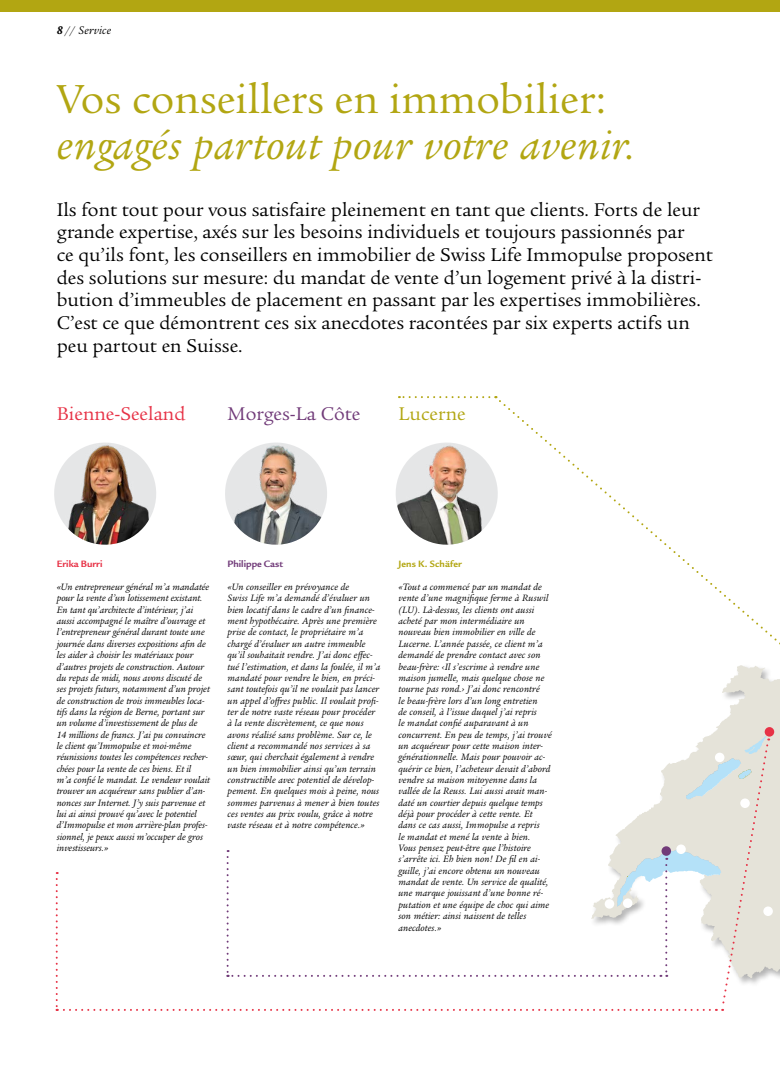
<style>
.page{position:relative;width:780px;height:1078px;background:#fff}
.page>*{position:absolute;margin:0;border:0;box-sizing:border-box;transform-origin:0 0}
.t1{font:italic 44px "Legacy Serif ITC Pro";letter-spacing:.015em;color:#b2a612}
.t2{font:44px "Legacy Serif ITC Pro";color:#b2a612}
.t3{font:20px/22.7px "Legacy Serif ITC Pro";color:#000}
.t4{font:20px "Legacy Serif ITC Pro";color:#e73246}
.t5{font:20px "Legacy Serif ITC Pro";color:#713b79}
.t6{font:20px "Legacy Serif ITC Pro";color:#b2a612}
.t7{font:italic 12px "Legacy Serif ITC Pro";letter-spacing:.015em;color:#000}
.t8{font:italic 10px/11.3px "Legacy Serif ITC Pro";letter-spacing:.01em;color:#000}
.t9{font:700 10px "Legacy Sans ITC Pro";letter-spacing:.01em;color:#b2a612}
.t10{font:700 10px "Legacy Sans ITC Pro";color:#713b79}
.t11{font:700 10px "Legacy Sans ITC Pro";color:#e73246}
.s1{font-weight:700}
</style>
<div class="page">
<div style="left:0;top:0;width:780px;height:11px;background:#b2a612"></div>
<div style="left:769px;top:749px;width:11px;height:228px;background:#e5e3d9"></div>
<div style="left:763px;top:906px;width:9px;height:9px;background:#fff;border-radius:50%"></div>
<svg style="left:399px;top:396px;width:90px;height:2px"></svg>
<img style="left:225px;top:442px;width:102px;height:103px">
<img style="left:54px;top:442px;width:102px;height:103px">
<svg style="left:499px;top:400px;width:281px;height:349px"></svg>
<svg style="left:56px;top:735px;width:713px;height:275px"></svg>
<img style="left:396px;top:442px;width:107px;height:108px">
<p class="t7" style="left:57px;top:23px;width:56px"><span class="s1">8</span> // Service</p>
<h1 class="t2" style="left:57px;top:73px;width:550px">Vos conseillers en immobilier:</h1>
<h1 class="t1" style="left:57px;top:117px;width:580px">engagés partout pour votre avenir.</h1>
<p class="t3" style="left:57px;top:198px;width:657px">Ils font tout pour vous satisfaire pleinement en tant que clients. Forts de leur grande expertise, axés sur les besoins individuels et toujours passionnés par<br>ce qu’ils font, les conseillers en immobilier de Swiss Life Immopulse proposent des solutions sur mesure: du mandat de vente d’un logement privé à la distri&shy;bution d’immeubles de placement en passant par les expertises immobilières.<br>C’est ce que démontrent ces six anecdotes racontées par six experts actifs un peu partout en Suisse.</p>
<h2 class="t4" style="left:57px;top:401px;width:130px">Bienne-Seeland</h2>
<h2 class="t5" style="left:227px;top:401px;width:134px">Morges-La Côte</h2>
<h2 class="t6" style="left:398px;top:401px;width:69px">Lucerne</h2>
<p class="t11" style="left:57px;top:558px;width:47px">Erika Burri</p>
<p class="t8" style="left:57px;top:581px;width:155px">«Un entrepreneur général m’a mandatée pour la vente d’un lotissement existant.<br>En tant qu’architecte d’intérieur, j’ai aussi accompagné le maître d’ouvrage et l’entrepreneur général durant toute une journée dans diverses expositions afin de les aider à choisir les matériaux pour d’autres projets de construction. Autour du repas de midi, nous avons discuté de ses projets futurs, notamment d’un projet de construction de trois immeubles loca&shy;tifs dans la région de Berne, portant sur un volume d’investissement de plus de<br>14 millions de francs. J’ai pu convaincre le client qu’Immopulse et moi-même réunissions toutes les compétences recher&shy;chées pour la vente de ces biens. Et il<br>m’a confié le mandat. Le vendeur voulait trouver un acquéreur sans publier d’an&shy;nonces sur Internet. J’y suis parvenue et lui ai ainsi prouvé qu’avec le potentiel d’Immopulse et mon arrière-plan profes&shy;sionnel, je peux aussi m’occuper de gros investisseurs.»</p>
<p class="t10" style="left:227px;top:558px;width:57px">Philippe Cast</p>
<p class="t8" style="left:227px;top:581px;width:154px">«Un conseiller en prévoyance de<br>Swiss Life m’a demandé d’évaluer un bien locatif dans le cadre d’un finance&shy;ment hypothécaire. Après une première prise de contact, le propriétaire m’a chargé d’évaluer un autre immeuble qu’il souhaitait vendre. J’ai donc effec&shy;tué l’estimation, et dans la foulée, il m’a mandaté pour vendre le bien, en préci&shy;sant toutefois qu’il ne voulait pas lancer un appel d’offres public. Il voulait profi&shy;ter de notre vaste réseau pour procéder à la vente discrètement, ce que nous avons réalisé sans problème. Sur ce, le client a recommandé nos services à sa sœur, qui cherchait également à vendre un bien immobilier ainsi qu’un terrain constructible avec potentiel de dévelop&shy;pement. En quelques mois à peine, nous sommes parvenus à mener à bien toutes ces ventes au prix voulu, grâce à notre vaste réseau et à notre compétence.»</p>
<p class="t9" style="left:398px;top:558px;width:65px">Jens K. Schäfer</p>
<p class="t8" style="left:398px;top:581px;width:155px">«Tout a commencé par un mandat de vente d’une magnifique ferme à Ruswil (LU). Là-dessus, les clients ont aussi acheté par mon intermédiaire un nouveau bien immobilier en ville de Lucerne. L’année passée, ce client m’a demandé de prendre contact avec son beau-frère: ‹Il s’escrime à vendre une maison jumelle, mais quelque chose ne tourne pas rond.› J’ai donc rencontré<br>le beau-frère lors d’un long entretien<br>de conseil, à l’issue duquel j’ai repris<br>le mandat confié auparavant à un concurrent. En peu de temps, j’ai trouvé un acquéreur pour cette maison inter&shy;générationnelle. Mais pour pouvoir ac&shy;quérir ce bien, l’acheteur devait d’abord vendre sa maison mitoyenne dans la vallée de la Reuss. Lui aussi avait man&shy;daté un courtier depuis quelque temps déjà pour procéder à cette vente. Et dans ce cas aussi, Immopulse a repris<br>le mandat et mené la vente à bien.<br>Vous pensez peut-être que l’histoire s’arrête ici. Eh bien non! De fil en ai&shy;guille, j’ai encore obtenu un nouveau mandat de vente. Un service de qualité, une marque jouissant d’une bonne ré&shy;putation et une équipe de choc qui aime son métier: ainsi naissent de telles anecdotes.»</p>
</div>
